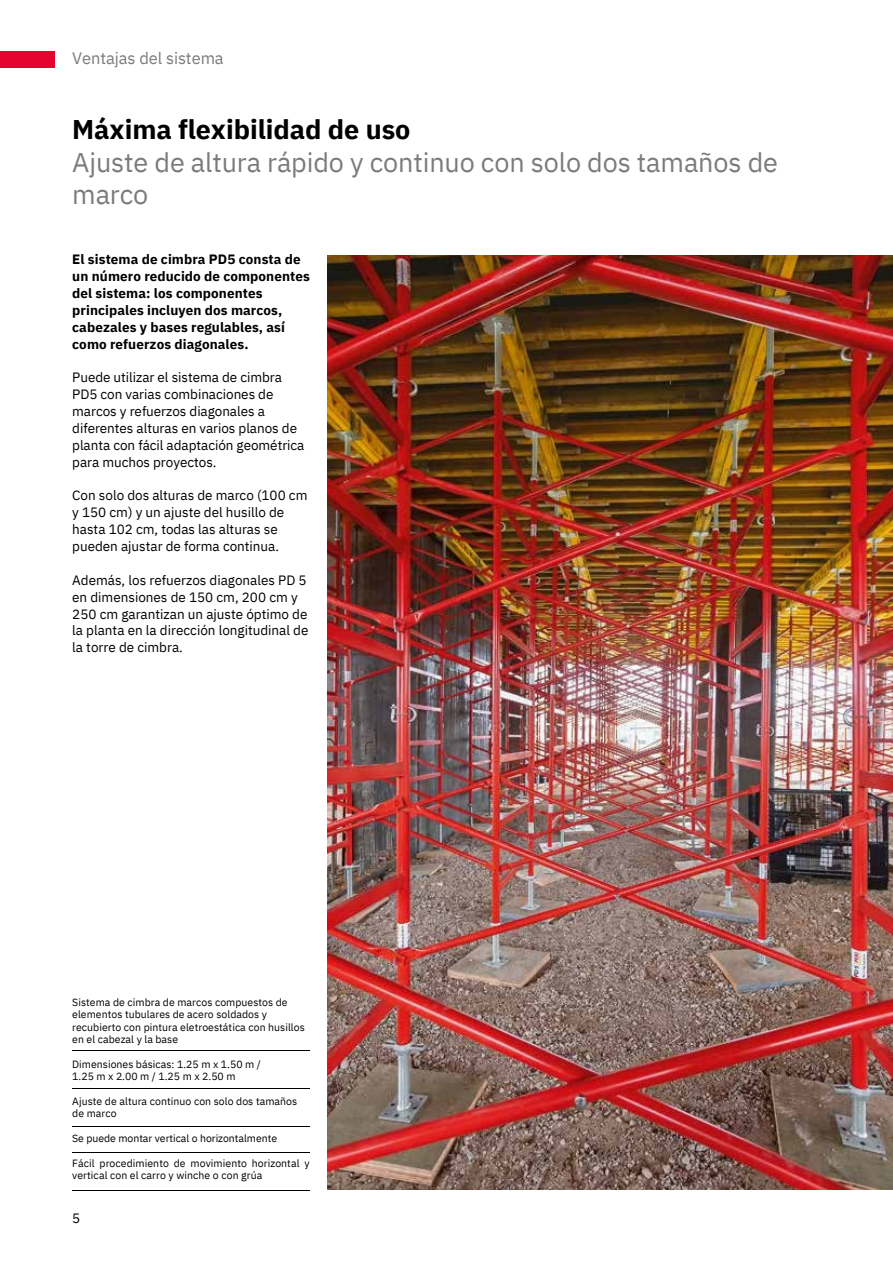
<style>
.page{position:relative;width:893px;height:1264px;background:#fff}
.page>*{position:absolute;margin:0;border:0;box-sizing:border-box;transform-origin:0 0}
.t1{font:27px/32.5px "IBM Plex Sans";letter-spacing:-.005em;color:#7c7b7b}
.t2{font:700 27px "IBM Plex Sans";color:#000}
.t3{font:16.5px "IBM Plex Sans";letter-spacing:-.005em;color:#7c7b7b}
.t4{font:13.5px/16.8px "IBM Plex Sans";color:#000}
.t5{font:700 13.5px/16.8px "IBM Plex Sans";letter-spacing:.005em;color:#000}
.t6{font:10.5px/12.3px "IBM Plex Sans";letter-spacing:.005em;color:#000}
</style>
<div class="page">
<div style="left:0;top:51px;width:55px;height:17px;background:#e4032e"></div>
<hr style="left:72px;top:1049px;width:238px;height:1px;background:#000">
<hr style="left:72px;top:1088px;width:238px;height:1px;background:#000">
<hr style="left:72px;top:1126px;width:238px;height:1px;background:#000">
<hr style="left:72px;top:1151px;width:238px;height:1px;background:#000">
<hr style="left:72px;top:1190px;width:238px;height:1px;background:#000">
<img style="left:327px;top:255px;width:565px;height:934px">
<p class="t3" style="left:72px;top:47px;width:153px">Ventajas del sistema</p>
<p class="t2" style="left:72px;top:111px;width:339px">Máxima flexibilidad de uso</p>
<p class="t1" style="left:72px;top:145px;width:707px">Ajuste de altura rápido y continuo con solo dos tamaños de marco</p>
<p class="t5" style="left:72px;top:251px;width:239px">El sistema de cimbra PD5 consta de un número reducido de componentes del sistema: los componentes principales incluyen dos marcos, cabezales y bases regulables, así como refuerzos diagonales.</p>
<p class="t4" style="left:72px;top:369px;width:234px">Puede utilizar el sistema de cimbra PD5 con varias combinaciones de marcos y refuerzos diagonales a diferentes alturas en varios planos de planta con fácil adaptación geométrica para muchos proyectos.</p>
<p class="t4" style="left:72px;top:487px;width:237px">Con solo dos alturas de marco (100 cm y 150 cm) y un ajuste del husillo de hasta 102 cm, todas las alturas se pueden ajustar de forma continua.</p>
<p class="t4" style="left:72px;top:571px;width:238px">Además, los refuerzos diagonales PD 5 en dimensiones de 150 cm, 200 cm y 250 cm garantizan un ajuste óptimo de la planta en la dirección longitudinal de la torre de cimbra.</p>
<p class="t6" style="left:72px;top:995px;width:234px">Sistema de cimbra de marcos compuestos de elementos tubulares de acero soldados y recubierto con pintura eletroestática con husillos en el cabezal y la base</p>
<p class="t6" style="left:72px;top:1057px;width:190px">Dimensiones básicas: 1.25 m x 1.50 m /</p>
<p class="t6" style="left:72px;top:1069px;width:165px">1.25 m x 2.00 m / 1.25 m x 2.50 m</p>
<p class="t6" style="left:72px;top:1094px;width:226px">Ajuste de altura continuo con solo dos tamaños de marco</p>
<p class="t6" style="left:72px;top:1131px;width:206px">Se puede montar vertical o horizontalmente</p>
<p class="t6" style="left:72px;top:1156px;width:239px">Fácil procedimiento de movimiento horizontal y vertical con el carro y winche o con grúa</p>
<p class="t4" style="left:72px;top:1208px;width:10px">5</p>
</div>
